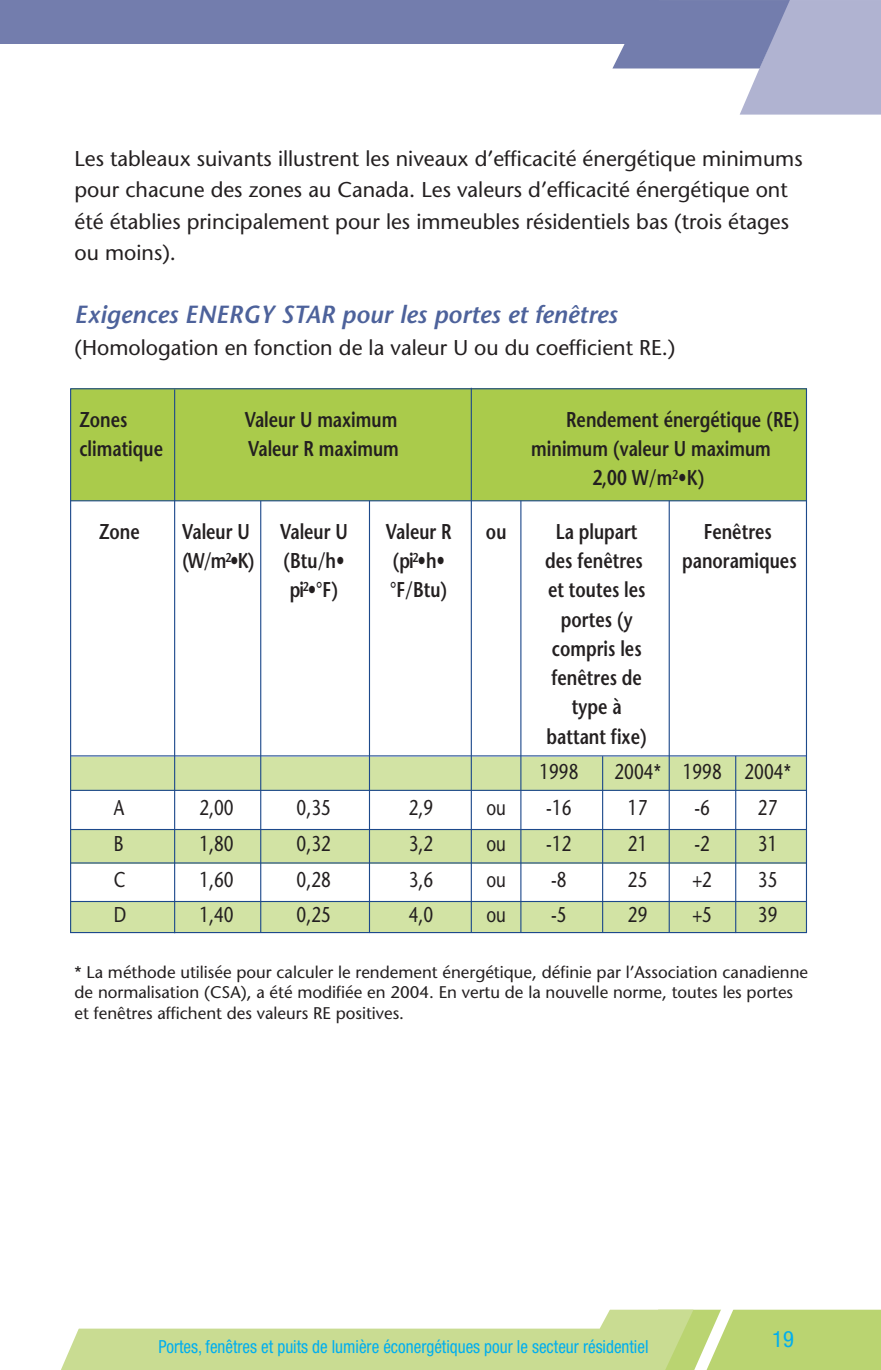
<style>
.page{position:relative;width:881px;height:1370px;background:#fff}
.page>*{position:absolute;margin:0;border:0;box-sizing:border-box;transform-origin:0 0}
.t1{font:italic 600 24.75px "Stone Sans";color:#4d629b}
.t2{font:condensed 22.5px "Helvetica Neue";color:#00aeef}
.t3{font:21.38px/31.5px "Stone Sans";color:#231f20}
.t4{font:600 21.38px/29.2px "Stone Sans";color:#231f20;text-align:center;scale:.8 1}
.t5{font:21.38px "Stone Sans";color:#231f20;scale:.8 1}
.t6{font:condensed 18px "Helvetica Neue";color:#00aeef;scale:.95 1}
.t7{font:16.88px/20.2px "Stone Sans";color:#231f20}
</style>
<div class="page">
<div style="left:71px;top:389px;width:735px;height:112px;background:#aacb4b"></div>
<div style="left:70px;top:757px;width:736px;height:33px;background:#d2e3a4"></div>
<div style="left:70px;top:829px;width:736px;height:34px;background:#d2e3a4"></div>
<div style="left:70px;top:901px;width:736px;height:31px;background:#d2e3a4"></div>
<hr style="left:174px;top:389px;width:1px;height:544px;background:#1d498b">
<hr style="left:260px;top:501px;width:1px;height:432px;background:#1d498b">
<hr style="left:369px;top:500px;width:1px;height:433px;background:#1d498b">
<hr style="left:471px;top:388px;width:1px;height:544px;background:#1d498b">
<hr style="left:520px;top:501px;width:1px;height:431px;background:#1d498b">
<hr style="left:602px;top:756px;width:1px;height:176px;background:#1d498b">
<hr style="left:735px;top:756px;width:1px;height:177px;background:#1d498b">
<hr style="left:669px;top:501px;width:1px;height:431px;background:#1d498b">
<hr style="left:71px;top:862px;width:735px;height:1px;background:#1d498b">
<hr style="left:71px;top:790px;width:736px;height:1px;background:#1d498b">
<hr style="left:71px;top:755px;width:735px;height:1px;background:#1d498b">
<hr style="left:70px;top:901px;width:736px;height:1px;background:#1d498b">
<hr style="left:71px;top:829px;width:735px;height:1px;background:#1d498b">
<hr style="left:70px;top:500px;width:736px;height:1px;background:#1d498b">
<div style="left:0;top:0;width:658px;height:44px;background:#737dad"></div>
<svg style="left:612px;top:0;width:269px;height:115px"></svg>
<svg style="left:61px;top:1309px;width:820px;height:60px"></svg>
<p class="t3" style="left:75px;top:145px;width:730px">Les tableaux suivants illustrent les niveaux d’efficacité énergétique minimums pour chacune des zones au Canada. Les valeurs d’efficacité énergétique ont été établies principalement pour les immeubles résidentiels bas (trois étages ou moins).</p>
<p class="t1" style="left:75px;top:305px;width:544px">Exigences ENERGY STAR pour les portes et fenêtres</p>
<p class="t3" style="left:75px;top:334px;width:602px">(Homologation en fonction de la valeur U ou du coefficient RE.)</p>
<p class="t4" style="left:79px;top:407px;width:61px">Zones</p>
<p class="t4" style="left:245px;top:407px;width:192px">Valeur U maximum</p>
<p class="t4" style="left:566px;top:407px;width:293px">Rendement énergétique (RE)</p>
<p class="t4" style="left:79px;top:436px;width:106px">climatique</p>
<p class="t4" style="left:248px;top:436px;width:190px">Valeur R maximum</p>
<p class="t4" style="left:531px;top:436px;width:301px">minimum (valeur U maximum<br>2,00 W/m<sup>2</sup>•K)</p>
<p class="t4" style="left:99px;top:519px;width:52px">Zone</p>
<p class="t4" style="left:182px;top:519px;width:86px">Valeur U</p>
<p class="t4" style="left:280px;top:519px;width:86px">Valeur U</p>
<p class="t4" style="left:386px;top:519px;width:84px">Valeur R</p>
<p class="t4" style="left:486px;top:519px;width:27px">ou</p>
<p class="t4" style="left:556px;top:519px;width:104px">La plupart</p>
<p class="t4" style="left:704px;top:519px;width:87px">Fenêtres</p>
<p class="t4" style="left:182px;top:548px;width:93px">(W/m<sup>2</sup>•K)</p>
<p class="t4" style="left:283px;top:548px;width:78px">(Btu/h•</p>
<p class="t4" style="left:392px;top:548px;width:67px">(pi<sup>2</sup>•h•</p>
<p class="t4" style="left:545px;top:548px;width:124px">des fenêtres</p>
<p class="t4" style="left:682px;top:548px;width:145px">panoramiques</p>
<p class="t4" style="left:290px;top:577px;width:62px">pi<sup>2</sup>•°F)</p>
<p class="t4" style="left:390px;top:577px;width:73px">°F/Btu)</p>
<p class="t4" style="left:547px;top:577px;width:127px">et toutes les portes (y compris les fenêtres de type à battant fixe)</p>
<p class="t5" style="left:539px;top:763px;width:51px">1998</p>
<p class="t5" style="left:614px;top:763px;width:222px">2004* 1998 2004*</p>
<p class="t5" style="left:114px;top:799px;width:15px">A</p>
<p class="t5" style="left:199px;top:799px;width:44px">2,00</p>
<p class="t5" style="left:297px;top:799px;width:44px">0,35</p>
<p class="t5" style="left:409px;top:799px;width:32px">2,9</p>
<p class="t5" style="left:486px;top:799px;width:26px">ou</p>
<p class="t5" style="left:546px;top:799px;width:33px">-16</p>
<p class="t5" style="left:628px;top:799px;width:26px">17</p>
<p class="t5" style="left:695px;top:799px;width:21px">-6</p>
<p class="t5" style="left:758px;top:799px;width:26px">27</p>
<p class="t5" style="left:114px;top:835px;width:14px">B</p>
<p class="t5" style="left:199px;top:835px;width:44px">1,80</p>
<p class="t5" style="left:297px;top:835px;width:44px">0,32</p>
<p class="t5" style="left:409px;top:835px;width:32px">3,2</p>
<p class="t5" style="left:486px;top:835px;width:26px">ou</p>
<p class="t5" style="left:546px;top:835px;width:33px">-12</p>
<p class="t5" style="left:628px;top:835px;width:26px">21</p>
<p class="t5" style="left:695px;top:835px;width:21px">-2</p>
<p class="t5" style="left:758px;top:835px;width:26px">31</p>
<p class="t5" style="left:114px;top:871px;width:16px">C</p>
<p class="t5" style="left:199px;top:871px;width:44px">1,60</p>
<p class="t5" style="left:297px;top:871px;width:44px">0,28</p>
<p class="t5" style="left:409px;top:871px;width:32px">3,6</p>
<p class="t5" style="left:486px;top:871px;width:26px">ou</p>
<p class="t5" style="left:551px;top:871px;width:21px">-8</p>
<p class="t5" style="left:628px;top:871px;width:26px">25</p>
<p class="t5" style="left:692px;top:871px;width:26px">+2</p>
<p class="t5" style="left:758px;top:871px;width:26px">35</p>
<p class="t5" style="left:114px;top:906px;width:17px">D</p>
<p class="t5" style="left:199px;top:906px;width:44px">1,40</p>
<p class="t5" style="left:297px;top:906px;width:44px">0,25</p>
<p class="t5" style="left:409px;top:906px;width:32px">4,0</p>
<p class="t5" style="left:486px;top:906px;width:26px">ou</p>
<p class="t5" style="left:551px;top:906px;width:21px">-5</p>
<p class="t5" style="left:628px;top:906px;width:26px">29</p>
<p class="t5" style="left:692px;top:906px;width:26px">+5</p>
<p class="t5" style="left:758px;top:906px;width:26px">39</p>
<p class="t7" style="left:75px;top:964px;width:735px">* La méthode utilisée pour calculer le rendement énergétique, définie par l’Association canadienne de normalisation (CSA), a été modifiée en 2004. En vertu de la nouvelle norme, toutes les portes et fenêtres affichent des valeurs RE positives.</p>
<p class="t6" style="left:159px;top:1339px;width:517px">Portes, fenêtres et puits de lumière éconergétiques pour le secteur résidentiel</p>
<p class="t2" style="left:772px;top:1331px;width:23px">19</p>
</div>
